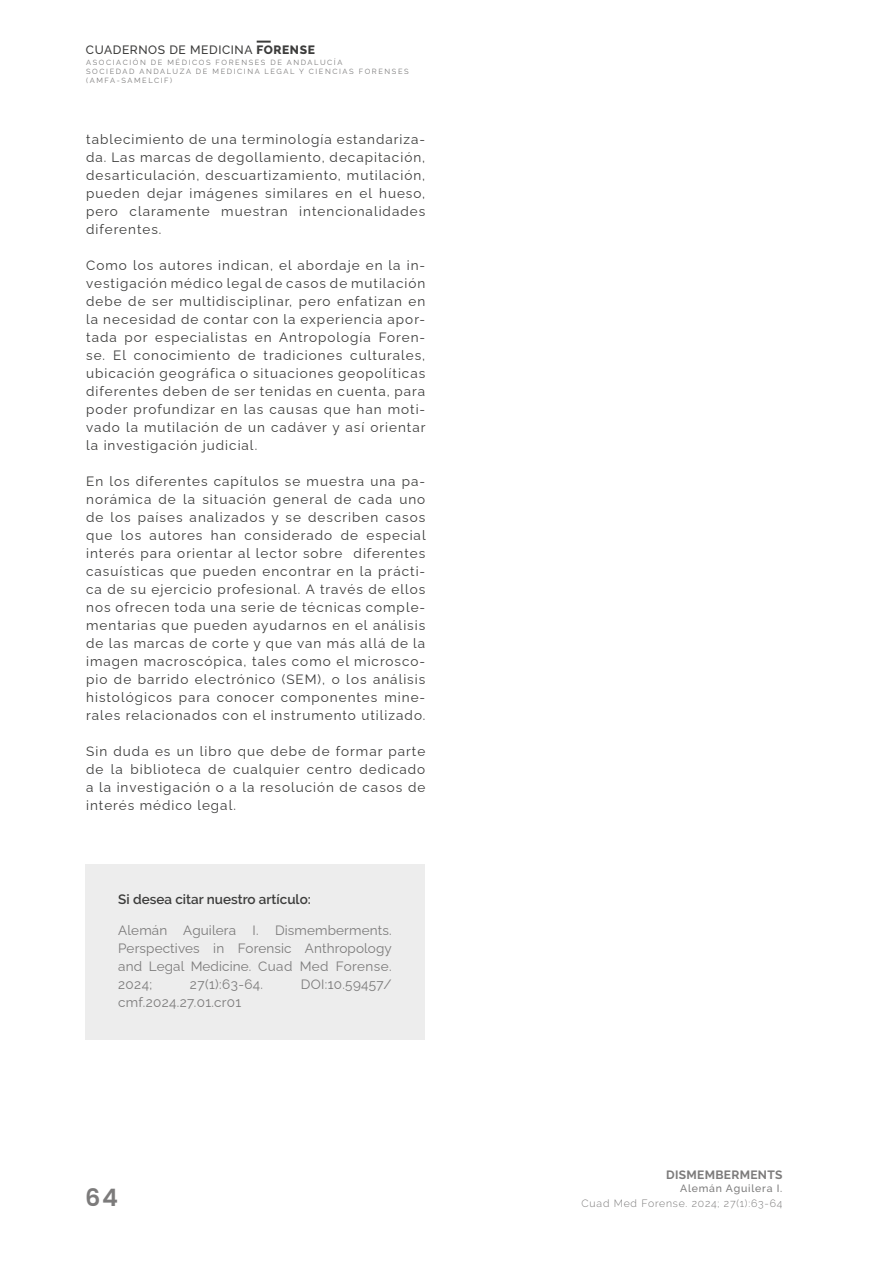
<style>
.page{position:relative;width:893px;height:1263px;background:#fff}
.page>*{position:absolute;margin:0;border:0;box-sizing:border-box;transform-origin:0 0}
.t1{font:600 24px "Poppins";color:#7c7b7b}
.t2{font:13.5px/18px "Raleway";letter-spacing:.075em;color:#3c3c3b;text-align:justify}
.t3{font:13.5px/18px "Raleway";letter-spacing:.02em;color:#7c7b7b;text-align:justify}
.t4{font:600 13.5px "Raleway";color:#3c3c3b}
.t5{font:500 12px "Raleway";letter-spacing:.05em;color:#3c3c3b}
.t6{font:700 12px "Raleway";letter-spacing:.025em;color:#7c7b7b}
.t7{font:300 10.5px "Raleway";letter-spacing:.075em;color:#7c7b7b}
.t8{font:500 10.5px "Raleway";letter-spacing:.075em;color:#7c7b7b}
.t9{font:7.5px/9px "Raleway";letter-spacing:.21em;color:#7c7b7b}
.s1{font-weight:800}
</style>
<div class="page">
<svg style="left:257px;top:41px;width:14px;height:2px"></svg>
<div style="left:85px;top:864px;width:340px;height:176px;background:#ededed"></div>
<p class="t5" style="left:86px;top:43px;width:230px">CUADERNOS DE MEDICINA <span class="s1">FORENSE</span></p>
<p class="t9" style="left:86px;top:57px;width:324px">ASOCIACIÓN DE MÉDICOS FORENSES DE ANDALUCÍA<br>SOCIEDAD ANDALUZA DE MEDICINA LEGAL Y CIENCIAS FORENSES (AMFA-SAMELCIF)</p>
<p class="t2" style="left:86px;top:129px;width:341px">tablecimiento de una terminología estandariza&shy;da. Las marcas de degollamiento, decapitación, desarticulación, descuartizamiento, mutilación, pueden dejar imágenes similares en el hueso, pero claramente muestran intencionalidades diferentes.</p>
<p class="t2" style="left:86px;top:255px;width:341px">Como los autores indican, el abordaje en la in&shy;vestigación médico legal de casos de mutilación debe de ser multidisciplinar, pero enfatizan en la necesidad de contar con la experiencia apor&shy;tada por especialistas en Antropología Foren&shy;se. El conocimiento de tradiciones culturales, ubicación geográfica o situaciones geopolíticas diferentes deben de ser tenidas en cuenta, para poder profundizar en las causas que han moti&shy;vado la mutilación de un cadáver y así orientar la investigación judicial.</p>
<p class="t2" style="left:86px;top:471px;width:341px">En los diferentes capítulos se muestra una pa&shy;norámica de la situación general de cada uno de los países analizados y se describen casos que los autores han considerado de especial interés para orientar al lector sobre diferentes casuísticas que pueden encontrar en la prácti&shy;ca de su ejercicio profesional. A través de ellos nos ofrecen toda una serie de técnicas comple&shy;mentarias que pueden ayudarnos en el análisis de las marcas de corte y que van más allá de la imagen macroscópica, tales como el microsco&shy;pio de barrido electrónico (SEM), o los análisis histológicos para conocer componentes mine&shy;rales relacionados con el instrumento utilizado.</p>
<p class="t2" style="left:86px;top:741px;width:341px">Sin duda es un libro que debe de formar parte de la biblioteca de cualquier centro dedicado a la investigación o a la resolución de casos de interés médico legal.</p>
<p class="t4" style="left:118px;top:891px;width:194px">Si desea citar nuestro artículo:</p>
<p class="t3" style="left:118px;top:919px;width:275px">Alemán Aguilera I. Dismemberments.<br>Perspectives in Forensic Anthropology and Legal Medicine. Cuad Med Forense.<br>2024;</p>
<p class="t3" style="left:190px;top:973px;width:75px">27(1):63-64.</p>
<p class="t3" style="left:301px;top:973px;width:92px">DOI:10.59457/</p>
<p class="t3" style="left:118px;top:991px;width:125px">cmf.2024.27.01.cr01</p>
<h1 class="t1" style="left:85px;top:1184px;width:35px">64</h1>
<p class="t6" style="left:666px;top:1168px;width:118px">DISMEMBERMENTS</p>
<p class="t8" style="left:680px;top:1183px;width:104px">Alemán Aguilera I.</p>
<p class="t7" style="left:582px;top:1197px;width:202px">Cuad Med Forense. 2024; 27(1):63-64</p>
</div>
